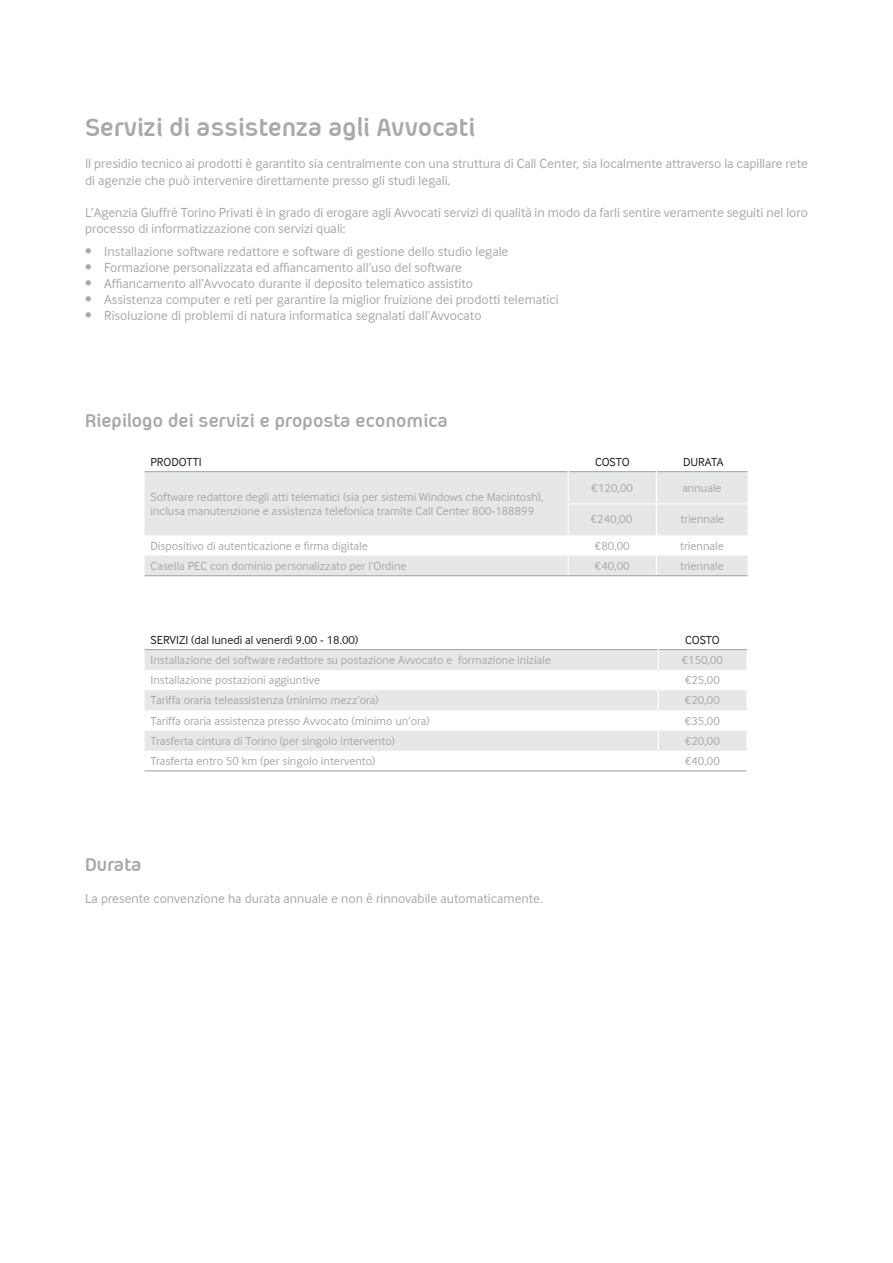
<style>
.page{position:relative;width:893px;height:1263px;background:#fff}
.page>*{position:absolute;margin:0;border:0;box-sizing:border-box;transform-origin:0 0}
.t1{font:700 28.5px "Aeroportal";color:#a7a9ac}
.t2{font:700 21px "Aeroportal";color:#a7a9ac}
.t3{font:13.5px/16.2px "Inter Face Da Ma";color:#a7a9ac}
.t4{font:12px/14.4px "Inter Face Da Ma";color:#a7a9ac}
.t5{font:12px "Inter Face Da Ma";color:#231f20}
</style>
<div class="page">
<svg style="left:145px;top:472px;width:603px;height:103px;fill:#e6e7e8"></svg>
<hr style="left:145px;top:471px;width:423px;height:1px;background:#a7a9ac">
<hr style="left:569px;top:471px;width:87px;height:1px;background:#a7a9ac">
<hr style="left:657px;top:471px;width:91px;height:1px;background:#a7a9ac">
<hr style="left:568px;top:472px;width:1px;height:63px;background:#fff">
<hr style="left:656px;top:472px;width:1px;height:63px;background:#fff">
<svg style="left:568px;top:555px;width:1px;height:20px"></svg>
<svg style="left:656px;top:555px;width:1px;height:20px"></svg>
<hr style="left:145px;top:575px;width:603px;height:1px;background:#a7a9ac">
<svg style="left:145px;top:650px;width:601px;height:101px;fill:#e6e7e8"></svg>
<hr style="left:145px;top:649px;width:513px;height:1px;background:#a7a9ac">
<hr style="left:659px;top:649px;width:88px;height:1px;background:#a7a9ac">
<hr style="left:658px;top:629px;width:1px;height:41px;background:#fff">
<svg style="left:658px;top:690px;width:1px;height:61px"></svg>
<hr style="left:145px;top:770px;width:601px;height:1px;background:#a7a9ac">
<hr style="left:568px;top:503px;width:180px;height:1px;background:#fff">
<h1 class="t1" style="left:85px;top:117px;width:392px">Servizi di assistenza agli Avvocati</h1>
<p class="t3" style="left:85px;top:156px;width:724px">Il presidio tecnico ai prodotti è garantito sia centralmente con una struttura di Call Center, sia localmente attraverso la capillare rete di agenzie che può intervenire direttamente presso gli studi legali.</p>
<p class="t3" style="left:85px;top:204px;width:724px">L’Agenzia Giuffrè Torino Privati è in grado di erogare agli Avvocati servizi di qualità in modo da farli sentire veramente seguiti nel loro processo di informatizzazione con servizi quali:</p>
<p class="t3" style="left:85px;top:243px;width:425px">• Installazione software redattore e software di gestione dello studio legale</p>
<p class="t3" style="left:85px;top:259px;width:379px">• Formazione personalizzata ed affiancamento all’uso del software</p>
<p class="t3" style="left:85px;top:275px;width:390px">• Affiancamento all’Avvocato durante il deposito telematico assistito</p>
<p class="t3" style="left:85px;top:292px;width:475px">• Assistenza computer e reti per garantire la miglior fruizione dei prodotti telematici</p>
<p class="t3" style="left:85px;top:308px;width:398px">• Risoluzione di problemi di natura informatica segnalati dall’Avvocato</p>
<h2 class="t2" style="left:85px;top:413px;width:365px">Riepilogo dei servizi e proposta economica</h2>
<p class="t5" style="left:151px;top:455px;width:53px">PRODOTTI</p>
<p class="t5" style="left:595px;top:455px;width:36px">COSTO</p>
<p class="t5" style="left:683px;top:455px;width:42px">DURATA</p>
<p class="t4" style="left:151px;top:489px;width:394px">Software redattore degli atti telematici (sia per sistemi Windows che Macintosh), inclusa manutenzione e assistenza telefonica tramite Call Center 800-188899</p>
<p class="t4" style="left:592px;top:481px;width:43px">€120,00</p>
<p class="t4" style="left:682px;top:481px;width:41px">annuale</p>
<p class="t4" style="left:591px;top:512px;width:43px">€240,00</p>
<p class="t4" style="left:681px;top:512px;width:45px">triennale</p>
<p class="t4" style="left:151px;top:538px;width:219px">Dispositivo di autenticazione e firma digitale</p>
<p class="t4" style="left:595px;top:538px;width:36px">€80,00</p>
<p class="t4" style="left:680px;top:538px;width:45px">triennale</p>
<p class="t4" style="left:151px;top:558px;width:258px">Casella PEC con dominio personalizzato per l’Ordine</p>
<p class="t4" style="left:595px;top:558px;width:36px">€40,00</p>
<p class="t4" style="left:680px;top:558px;width:45px">triennale</p>
<p class="t5" style="left:151px;top:633px;width:209px">SERVIZI (dal lunedì al venerdì 9.00 - 18.00)</p>
<p class="t5" style="left:685px;top:633px;width:36px">COSTO</p>
<p class="t4" style="left:151px;top:653px;width:402px">Installazione del software redattore su postazione Avvocato e formazione iniziale</p>
<p class="t4" style="left:682px;top:653px;width:43px">€150,00</p>
<p class="t4" style="left:151px;top:673px;width:171px">Installazione postazioni aggiuntive</p>
<p class="t4" style="left:685px;top:673px;width:36px">€25,00</p>
<p class="t4" style="left:151px;top:693px;width:230px">Tariffa oraria teleassistenza (minimo mezz’ora)</p>
<p class="t4" style="left:685px;top:693px;width:36px">€20,00</p>
<p class="t4" style="left:151px;top:713px;width:281px">Tariffa oraria assistenza presso Avvocato (minimo un’ora)</p>
<p class="t4" style="left:685px;top:713px;width:36px">€35,00</p>
<p class="t4" style="left:151px;top:733px;width:246px">Trasferta cintura di Torino (per singolo intervento)</p>
<p class="t4" style="left:685px;top:733px;width:36px">€20,00</p>
<p class="t4" style="left:151px;top:754px;width:226px">Trasferta entro 50 km (per singolo intervento)</p>
<p class="t4" style="left:685px;top:754px;width:36px">€40,00</p>
<h2 class="t2" style="left:85px;top:857px;width:58px">Durata</h2>
<p class="t3" style="left:85px;top:891px;width:459px">La presente convenzione ha durata annuale e non è rinnovabile automaticamente.</p>
</div>
